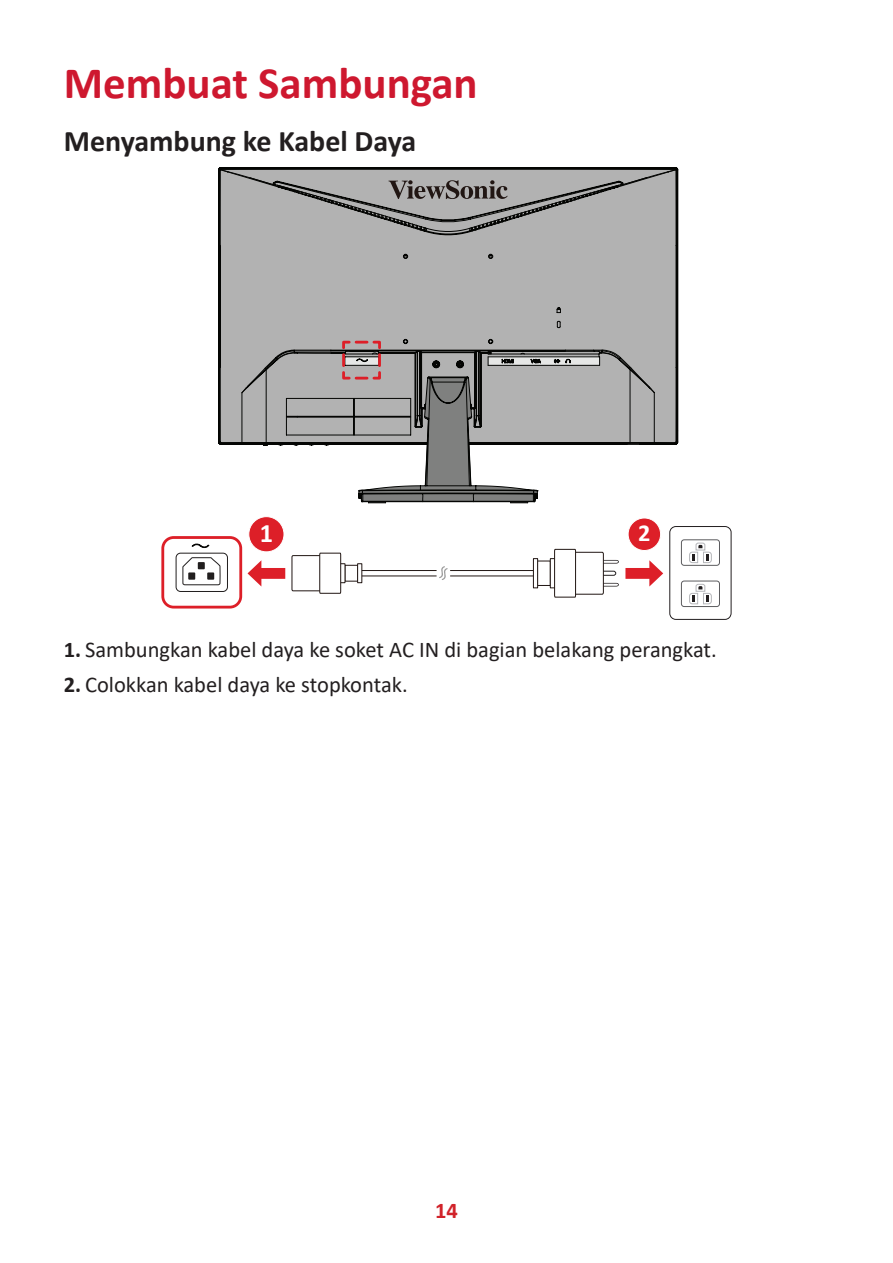
<style>
.page{position:relative;width:893px;height:1263px;background:#fff}
.page>*{position:absolute;margin:0;border:0;box-sizing:border-box;transform-origin:0 0}
.t1{font:700 45px "Calibri";color:#ce182f}
.t2{font:700 30px "Calibri";color:#231f20}
.t3{font:700 26.25px "Calibri";color:#fff}
.t4{font:700 24.3px "Calibri";color:#fff}
.t5{font:22.5px "Calibri";color:#231f20}
.t6{font:700 22.5px "Calibri";color:#d1232a}
.s1{font-weight:700}
</style>
<div class="page">
<div style="left:628px;top:518px;width:33px;height:32px;background:#dd1f28;border-radius:50%"></div>
<div style="left:628px;top:517px;width:33px;height:34px;border:1px solid #fff;border-radius:50%"></div>
<div style="left:669px;top:526px;width:63px;height:94px;border:1px solid #231f20;border-radius:6px"></div>
<div style="left:681px;top:539px;width:39px;height:27px;border:1px solid #5c5c5f;border-radius:3px"></div>
<svg style="left:689px;top:542px;width:23px;height:22px"></svg>
<div style="left:681px;top:580px;width:39px;height:27px;border:1px solid #5c5c5f;border-radius:3px"></div>
<svg style="left:689px;top:583px;width:23px;height:22px"></svg>
<div style="left:161px;top:536px;width:81px;height:72px;border:3px solid #dd1f28;border-radius:11px"></div>
<svg style="left:247px;top:560px;width:39px;height:27px"></svg>
<div style="left:249px;top:517px;width:35px;height:35px;background:#dd1f28;border-radius:50%"></div>
<div style="left:248px;top:516px;width:36px;height:36px;border:1px solid #fff;border-radius:50%"></div>
<div style="left:537px;top:560px;width:14px;height:26px;background:#fff;border:1px solid #211613"></div>
<svg style="left:604px;top:559px;width:60px;height:28px"></svg>
<div style="left:600px;top:571px;width:16px;height:5px;border:1px solid #231f20;border-radius:2px"></div>
<div style="left:559px;top:552px;width:44px;height:42px;background:#fff"></div>
<div style="left:559px;top:552px;width:45px;height:43px;border:1px solid #211613"></div>
<svg style="left:549px;top:548px;width:28px;height:50px"></svg>
<div style="left:344px;top:565px;width:14px;height:17px;background:#fff;border:1px solid #211613"></div>
<div style="left:291px;top:555px;width:46px;height:36px;border:1px solid #211613"></div>
<svg style="left:319px;top:552px;width:27px;height:42px"></svg>
<svg style="left:357px;top:559px;width:182px;height:30px"></svg>
<svg style="left:182px;top:557px;width:39px;height:29px"></svg>
<div style="left:188px;top:572px;width:7px;height:8px;background:#211e1e"></div>
<div style="left:207px;top:572px;width:7px;height:8px;background:#211e1e"></div>
<div style="left:198px;top:562px;width:7px;height:7px;background:#211e1e"></div>
<svg style="left:192px;top:543px;width:17px;height:5px"></svg>
<div style="left:176px;top:553px;width:52px;height:39px;border:1px solid #211e1e;border-radius:5px"></div>
<svg style="left:537px;top:168px;width:140px;height:275px;background:#a9a9a9"></svg>
<svg style="left:219px;top:168px;width:318px;height:278px;background:#a1a1a1"></svg>
<svg style="left:286px;top:255px;width:285px;height:244px;background:#b7b7b7"></svg>
<svg style="left:388px;top:180px;width:120px;height:19px;background:#7f7b7a"></svg>
<svg style="left:341px;top:339px;width:196px;height:164px"></svg>
<h1 class="t1" style="left:64px;top:51px;width:415px">Membuat Sambungan</h1>
<h2 class="t2" style="left:64px;top:120px;width:354px">Menyambung ke Kabel Daya</h2>
<p class="t3" style="left:260px;top:515px;width:15px">1</p>
<p class="t4" style="left:638px;top:516px;width:14px">2</p>
<p class="t5" style="left:64px;top:633px;width:654px"><span class="s1">1.</span> Sambungkan kabel daya ke soket AC IN di bagian belakang perangkat.</p>
<p class="t5" style="left:64px;top:669px;width:345px"><span class="s1">2.</span> Colokkan kabel daya ke stopkontak.</p>
<p class="t6" style="left:435px;top:1194px;width:24px">14</p>
</div>
